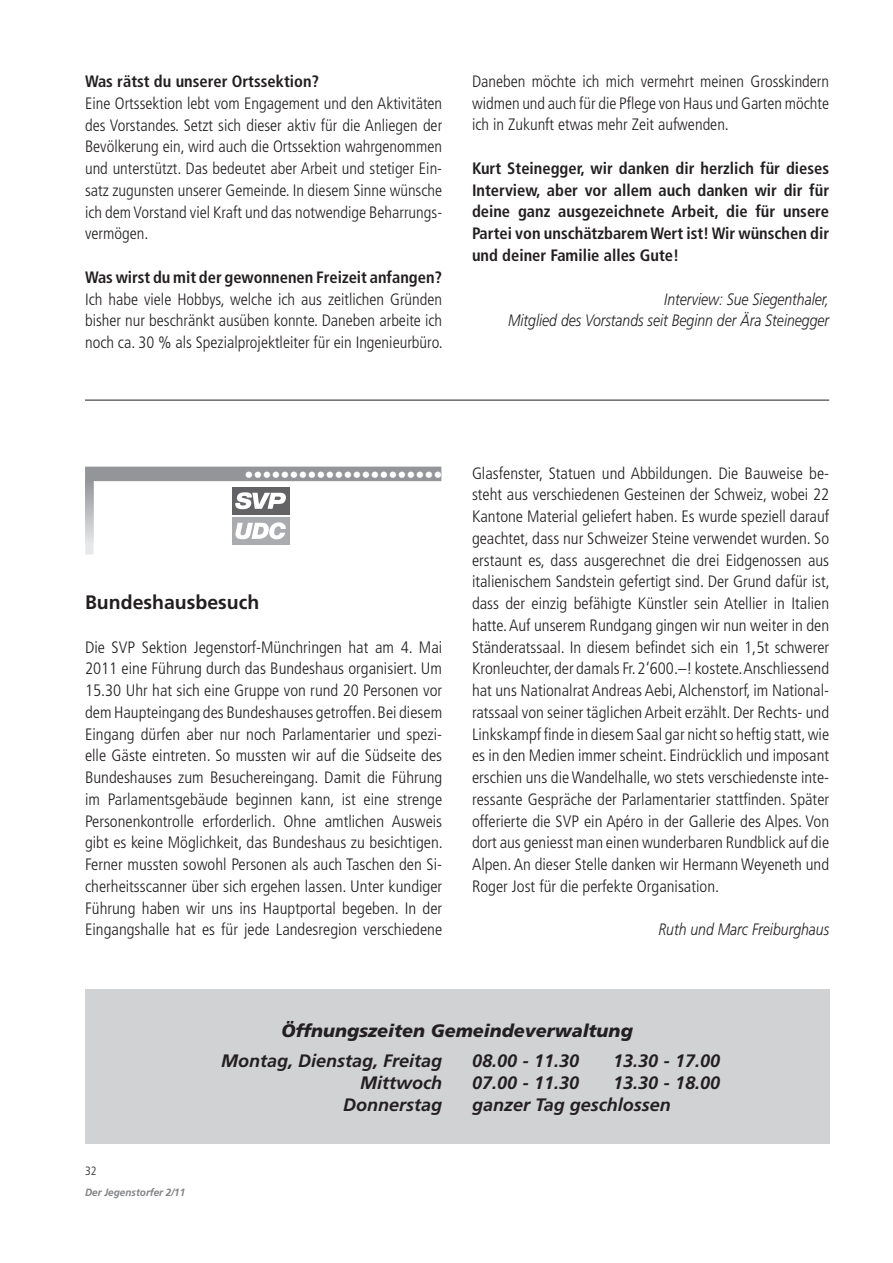
<style>
.page{position:relative;width:893px;height:1263px;background:#fff}
.page>*{position:absolute;margin:0;border:0;box-sizing:border-box;transform-origin:0 0}
.t1{font:700 19.5px "Frutiger";color:#231f20}
.t2{font:italic 700 18px "Frutiger";color:#231f20}
.t3{font:italic 900 18px "Frutiger";color:#231f20}
.t4{font:italic 18px "Frutiger";color:#fff}
.t5{font:300 condensed 16.5px/21.8px "Frutiger";color:#231f20;text-align:justify}
.t6{font:700 condensed 16.5px/21.8px "Frutiger";color:#231f20;text-align:justify}
.t7{font:italic 300 16.5px/21.8px "Frutiger";color:#231f20;text-align:right;scale:.85 1}
.t8{font:300 condensed 12px "Frutiger";color:#231f20}
.t9{font:italic 700 10.5px "Frutiger";color:#808285;scale:.95 1}
</style>
<div class="page">
<hr style="left:85px;top:400px;width:744px;height:1px;background:#231f20">
<div style="left:85px;top:467px;width:356px;height:14px;background:#939598"></div>
<svg style="left:85px;top:481px;width:9px;height:73px"></svg>
<div style="left:232px;top:487px;width:58px;height:28px;background:#636366"></div>
<div style="left:232px;top:517px;width:58px;height:28px;background:#aaabaf"></div>
<svg style="left:235px;top:492px;width:51px;height:17px"></svg>
<svg style="left:235px;top:522px;width:51px;height:17px"></svg>
<div style="left:85px;top:990px;width:744px;height:154px;background:#d1d2d4"></div>
<p class="t6" style="left:85px;top:70px;width:236px">Was rätst du unserer Ortssektion?</p>
<p class="t5" style="left:85px;top:92px;width:359px">Eine Ortssektion lebt vom Engagement und den Aktivitäten des Vorstandes. Setzt sich dieser aktiv für die Anliegen der Bevölkerung ein, wird auch die Ortssektion wahrgenommen und unterstützt. Das bedeutet aber Arbeit und stetiger Ein&shy;satz zugunsten unserer Gemeinde. In diesem Sinne wünsche ich dem Vorstand viel Kraft und das notwendige Beharrungs&shy;vermögen.</p>
<p class="t6" style="left:85px;top:266px;width:359px">Was wirst du mit der gewonnenen Freizeit anfangen?</p>
<p class="t5" style="left:85px;top:288px;width:359px">Ich habe viele Hobbys, welche ich aus zeitlichen Gründen bisher nur beschränkt ausüben konnte. Daneben arbeite ich noch ca. 30 % als Spezialprojektleiter für ein Ingenieurbüro.</p>
<p class="t5" style="left:472px;top:71px;width:359px">Daneben möchte ich mich vermehrt meinen Grosskindern widmen und auch für die Pflege von Haus und Garten möchte ich in Zukunft etwas mehr Zeit aufwenden.</p>
<p class="t6" style="left:472px;top:157px;width:359px">Kurt Steinegger, wir danken dir herzlich für dieses Interview, aber vor allem auch danken wir dir für deine ganz ausgezeichnete Arbeit, die für unsere Partei von unschätzbarem Wert ist! Wir wünschen dir und deiner Familie alles Gute!</p>
<p class="t7" style="left:508px;top:288px;width:379px">Interview: Sue Siegenthaler,<br>Mitglied des Vorstands seit Beginn der Ära Steinegger</p>
<p class="t4" style="left:244px;top:464px;width:199px">••••••••••••••••••••••</p>
<p class="t1" style="left:85px;top:591px;width:176px">Bundeshausbesuch</p>
<p class="t5" style="left:85px;top:636px;width:359px">Die SVP Sektion Jegenstorf-Münchringen hat am 4. Mai 2011 eine Führung durch das Bundeshaus organisiert. Um 15.30 Uhr hat sich eine Gruppe von rund 20 Personen vor dem Haupteingang des Bundeshauses getroffen. Bei diesem Eingang dürfen aber nur noch Parlamentarier und spezi&shy;elle Gäste eintreten. So mussten wir auf die Südseite des Bundeshauses zum Besuchereingang. Damit die Führung im Parlamentsgebäude beginnen kann, ist eine strenge Personenkontrolle erforderlich. Ohne amtlichen Ausweis gibt es keine Möglichkeit, das Bundeshaus zu besichtigen.<br>Ferner mussten sowohl Personen als auch Taschen den Si&shy;cherheitsscanner über sich ergehen lassen. Unter kundiger Führung haben wir uns ins Hauptportal begeben. In der Eingangshalle hat es für jede Landesregion verschiedene</p>
<p class="t5" style="left:472px;top:462px;width:359px">Glasfenster, Statuen und Abbildungen. Die Bauweise be&shy;steht aus verschiedenen Gesteinen der Schweiz, wobei 22<br>Kantone Material geliefert haben. Es wurde speziell darauf geachtet, dass nur Schweizer Steine verwendet wurden. So erstaunt es, dass ausgerechnet die drei Eidgenossen aus italienischem Sandstein gefertigt sind. Der Grund dafür ist, dass der einzig befähigte Künstler sein Atellier in Italien hatte. Auf unserem Rundgang gingen wir nun weiter in den Ständeratssaal. In diesem befindet sich ein 1,5t schwerer Kronleuchter, der damals Fr. 2‘600.–! kostete. Anschliessend hat uns Nationalrat Andreas Aebi, Alchenstorf, im National&shy;ratssaal von seiner täglichen Arbeit erzählt. Der Rechts- und Linkskampf finde in diesem Saal gar nicht so heftig statt, wie es in den Medien immer scheint. Eindrücklich und imposant erschien uns die Wandelhalle, wo stets verschiedenste inte&shy;ressante Gespräche der Parlamentarier stattfinden. Später offerierte die SVP ein Apéro in der Gallerie des Alpes. Von dort aus geniesst man einen wunderbaren Rundblick auf die Alpen. An dieser Stelle danken wir Hermann Weyeneth und Roger Jost für die perfekte Organisation.</p>
<p class="t7" style="left:658px;top:919px;width:202px">Ruth und Marc Freiburghaus</p>
<p class="t8" style="left:85px;top:1164px;width:13px">32</p>
<p class="t9" style="left:85px;top:1186px;width:107px">Der Jegenstorfer 2/11</p>
<p class="t3" style="left:281px;top:1020px;width:353px">Öffnungszeiten Gemeindeverwaltung</p>
<p class="t2" style="left:221px;top:1050px;width:223px">Montag, Dienstag, Freitag</p>
<p class="t2" style="left:472px;top:1050px;width:109px">08.00 - 11.30</p>
<p class="t2" style="left:613px;top:1050px;width:109px">13.30 - 17.00</p>
<p class="t2" style="left:360px;top:1072px;width:83px">Mittwoch</p>
<p class="t2" style="left:472px;top:1072px;width:109px">07.00 - 11.30</p>
<p class="t2" style="left:613px;top:1072px;width:109px">13.30 - 18.00</p>
<p class="t2" style="left:343px;top:1094px;width:100px">Donnerstag</p>
<p class="t2" style="left:472px;top:1094px;width:200px">ganzer Tag geschlossen</p>
</div>
